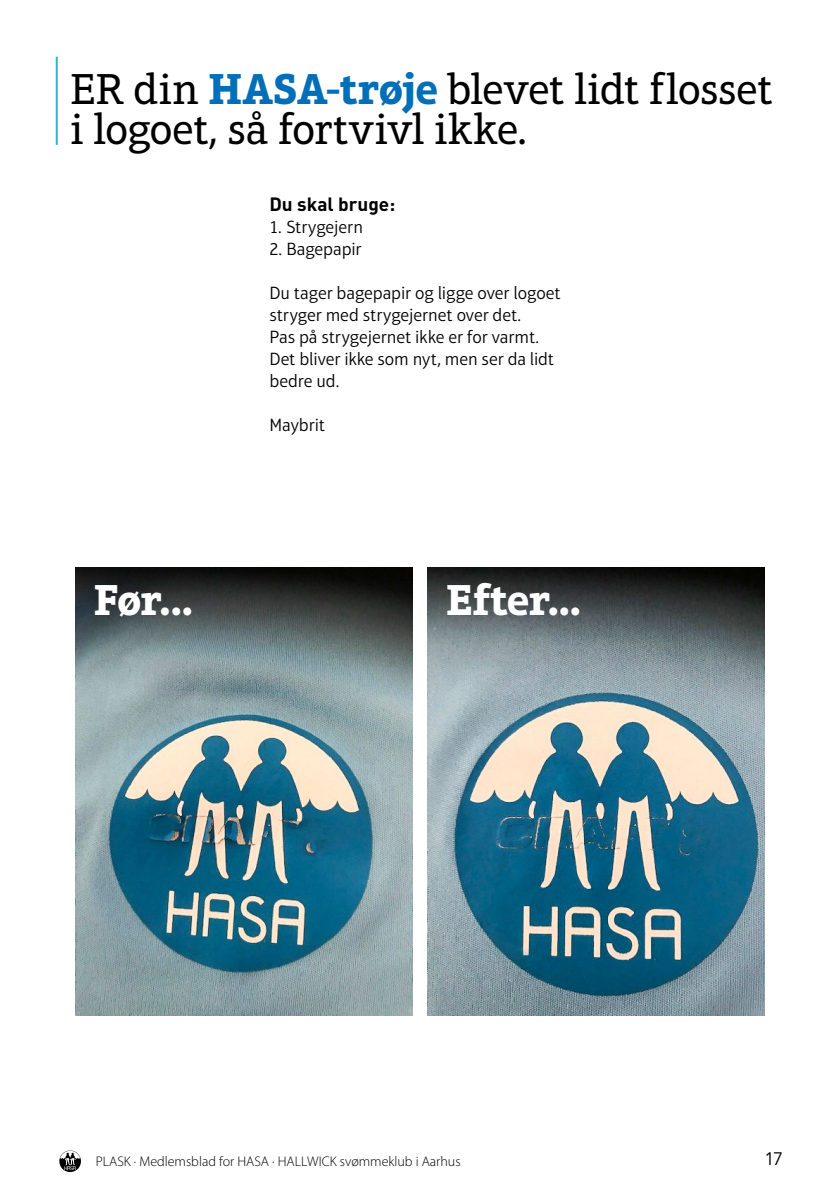
<style>
.page{position:relative;width:840px;height:1191px;background:#fff}
.page>*{position:absolute;margin:0;border:0;box-sizing:border-box;transform-origin:0 0}
.Overskrift{font:44px/40px "Aptifer Slab LTW01";letter-spacing:-.02em;color:#000}
.Overskrift-2{font:700 44px "Aptifer Slab LTW01";letter-spacing:-.02em;color:#fff}
.Brødtekst{font:700 19px "DIN Pro";color:#000}
.Brødtekst-2{font:300 18px/22px "Aptifer Sans LTW01";letter-spacing:-.01em;color:#000}
.t1{font:18px "Avenir LT Std";color:#000}
.t2{font:300 14px "Myriad Pro";color:#000}
.s1{font-weight:700;color:#006eb8}
</style>
<div class="page">
<hr style="left:56px;top:57px;width:2px;height:88px;background:#29b8ce">
<img style="left:75px;top:567px;width:337px;height:448px">
<img style="left:427px;top:567px;width:337px;height:448px">
<svg style="left:59px;top:1150px;width:22px;height:22px"></svg>
<p class="Overskrift" style="left:70px;top:69px;width:703px">ER din <span class="s1">HASA-trøje</span> blevet lidt flosset i logoet, så fortvivl ikke.</p>
<p class="Brødtekst" style="left:269px;top:191px;width:127px">Du skal bruge:</p>
<p class="Brødtekst-2" style="left:269px;top:216px;width:95px">1. Strygejern</p>
<p class="Brødtekst-2" style="left:269px;top:238px;width:94px">2. Bagepapir</p>
<p class="Brødtekst-2" style="left:269px;top:282px;width:293px">Du tager bagepapir og ligge over logoet stryger med strygejernet over det.</p>
<p class="Brødtekst-2" style="left:269px;top:326px;width:271px">Pas på strygejernet ikke er for varmt.</p>
<p class="Brødtekst-2" style="left:269px;top:348px;width:286px">Det bliver ikke som nyt, men ser da lidt bedre ud.</p>
<p class="Brødtekst-2" style="left:269px;top:414px;width:57px">Maybrit</p>
<p class="Overskrift-2" style="left:94px;top:573px;width:101px">Før...</p>
<p class="Overskrift-2" style="left:446px;top:573px;width:137px">Efter...</p>
<p class="t2" style="left:96px;top:1153px;width:366px">PLASK · Medlemsblad for HASA · HALLWICK svømmeklub i Aarhus</p>
<p class="t1" style="left:764px;top:1148px;width:20px">17</p>
</div>
